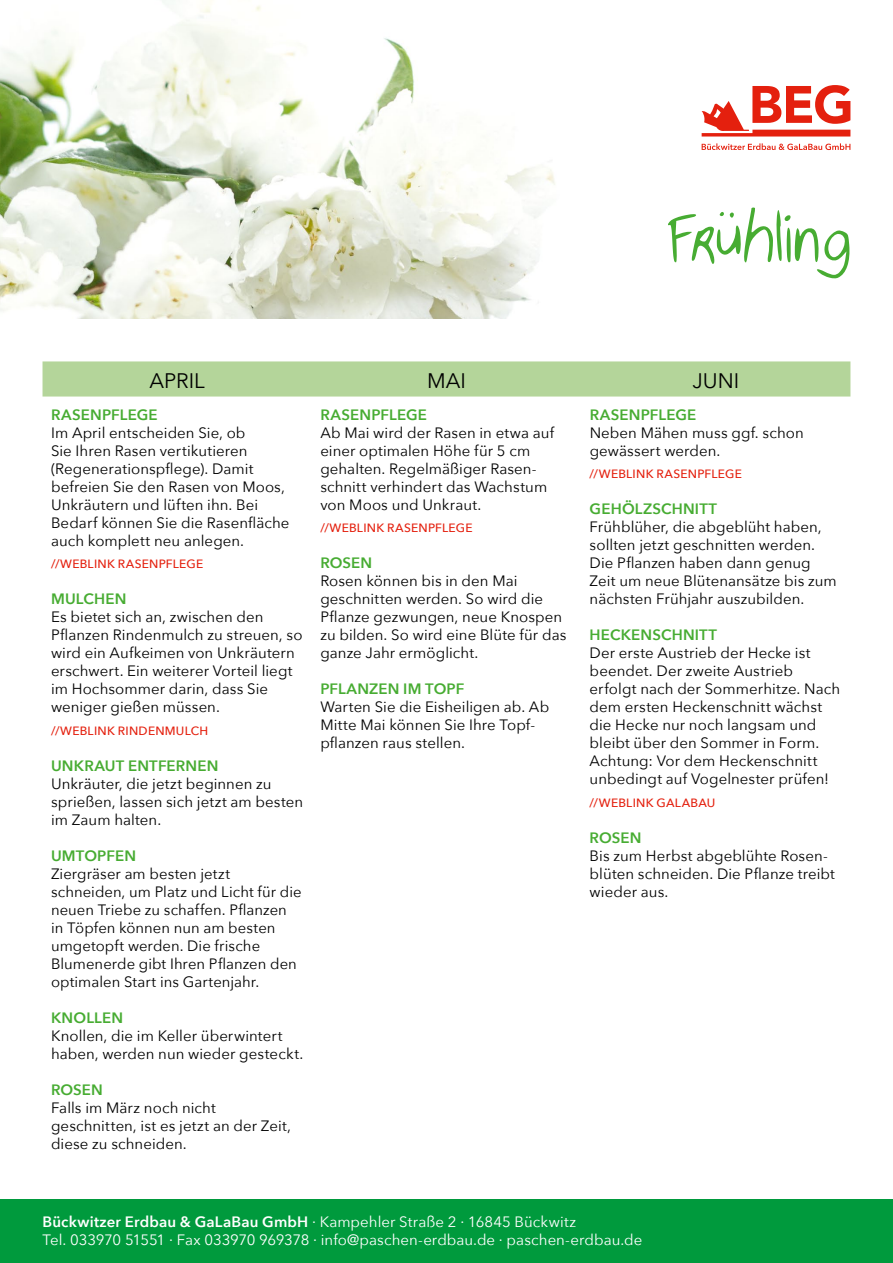
<style>
.page{position:relative;width:893px;height:1263px;background:#fff}
.page>*{position:absolute;margin:0;border:0;box-sizing:border-box;transform-origin:0 0}
.t1{font:93px "Handwritingfont";letter-spacing:.01em;color:#47ac32}
.t2{font:21px "Avenir Next";color:#000}
.t3{font:15px/18px "Avenir Next";letter-spacing:.005em;color:#000}
.t4{font:15px/18px "Avenir Next";letter-spacing:.005em;color:#fff}
.t5{font:600 15px "Avenir Next";letter-spacing:.01em;color:#47ac32}
.t6{font:500 12px "Avenir Next";letter-spacing:.02em;color:#e4200e}
.s1{font-weight:600}
</style>
<div class="page">
<img style="left:0;top:0;width:851px;height:319px">
<svg style="left:702px;top:143px;width:148px;height:7px"></svg>
<svg style="left:702px;top:85px;width:148px;height:52px"></svg>
<div style="left:0;top:1199px;width:893px;height:64px;background:#009a3d"></div>
<div style="left:43px;top:361px;width:807px;height:35px;background:#b4d59a"></div>
<h1 class="t1" style="left:667px;top:193px;width:185px">Frühling</h1>
<h2 class="t2" style="left:149px;top:363px;width:57px">APRIL</h2>
<h2 class="t2" style="left:427px;top:363px;width:40px">MAI</h2>
<h2 class="t2" style="left:692px;top:363px;width:48px">JUNI</h2>
<p class="t5" style="left:51px;top:402px;width:108px">RASENPFLEGE</p>
<p class="t3" style="left:51px;top:423px;width:240px">Im April entscheiden Sie, ob<br>Sie Ihren Rasen vertikutieren (Regenerations-pflege). Damit befreien Sie den Rasen von Moos,<br>Unkräutern und lüften ihn. Bei<br>Bedarf können Sie die Rasenfläche auch komplett neu anlegen.</p>
<p class="t6" style="left:51px;top:554px;width:154px">//WEBLINK RASENPFLEGE</p>
<p class="t5" style="left:51px;top:586px;width:77px">MULCHEN</p>
<p class="t3" style="left:51px;top:607px;width:253px">Es bietet sich an, zwischen den<br>Pflanzen Rindenmulch zu streuen, so wird ein Aufkeimen von Unkräutern erschwert. Ein weiterer Vorteil liegt im Hochsommer darin, dass Sie weniger gießen müssen.</p>
<p class="t6" style="left:51px;top:720px;width:159px">//WEBLINK RINDENMULCH</p>
<p class="t5" style="left:51px;top:752px;width:169px">UNKRAUT ENTFERNEN</p>
<p class="t3" style="left:51px;top:774px;width:254px">Unkräuter, die jetzt beginnen zu sprießen, lassen sich jetzt am besten im Zaum halten.</p>
<p class="t5" style="left:51px;top:842px;width:87px">UMTOPFEN</p>
<p class="t3" style="left:51px;top:864px;width:252px">Ziergräser am besten jetzt schneiden, um Platz und Licht für die neuen Triebe zu schaffen. -Pflanzen in Töpfen können nun am besten umgetopft werden. Die frische<br>Blumenerde gibt Ihren Pflanzen den optimalen Start ins Gartenjahr.</p>
<p class="t5" style="left:51px;top:1004px;width:74px">KNOLLEN</p>
<p class="t3" style="left:51px;top:1026px;width:254px">Knollen, die im Keller überwintert haben, werden nun wieder gesteckt.</p>
<p class="t5" style="left:51px;top:1076px;width:53px">ROSEN</p>
<p class="t3" style="left:51px;top:1098px;width:241px">Falls im März noch nicht geschnitten, ist es jetzt an der Zeit, diese zu schneiden.</p>
<p class="t5" style="left:320px;top:402px;width:108px">RASENPFLEGE</p>
<p class="t3" style="left:320px;top:423px;width:235px">Ab Mai wird der Rasen in etwa auf einer optimalen Höhe für 5 cm gehalten. Regelmäßiger Rasen&shy;schnitt verhindert das Wachstum von Moos und Unkraut.</p>
<p class="t6" style="left:320px;top:518px;width:154px">//WEBLINK RASENPFLEGE</p>
<p class="t5" style="left:320px;top:550px;width:53px">ROSEN</p>
<p class="t3" style="left:320px;top:571px;width:248px">Rosen können bis in den Mai geschnitten werden. So wird die<br>Pflanze gezwungen, neue Knospen zu bilden. So wird eine Blüte für das ganze Jahr ermöglicht.</p>
<p class="t5" style="left:320px;top:676px;width:145px">PFLANZEN IM TOPF</p>
<p class="t3" style="left:320px;top:697px;width:230px">Warten Sie die Eisheiligen ab. Ab<br>Mitte Mai können Sie Ihre Topf&shy;pflanzen raus stellen.</p>
<p class="t5" style="left:590px;top:402px;width:108px">RASENPFLEGE</p>
<p class="t3" style="left:590px;top:423px;width:216px">Neben Mähen muss ggf. schon gewässert werden.</p>
<p class="t6" style="left:590px;top:464px;width:154px">//WEBLINK RASENPFLEGE</p>
<p class="t5" style="left:590px;top:496px;width:129px">GEHÖLZSCHNITT</p>
<p class="t3" style="left:590px;top:517px;width:249px">Frühblüher, die abgeblüht haben, sollten jetzt geschnitten werden.<br>Die Pflanzen haben dann genug Zeit um neue Blütenansätze bis zum nächsten Frühjahr auszubilden.</p>
<p class="t5" style="left:590px;top:622px;width:129px">HECKENSCHNITT</p>
<p class="t3" style="left:590px;top:643px;width:252px">Der erste Austrieb der Hecke ist beendet. Der zweite Austrieb erfolgt nach der Sommerhitze. Nach dem ersten Heckenschnitt wächst die Hecke nur noch langsam und bleibt über den Sommer in Form.<br>Achtung: Vor dem Heckenschnitt unbedingt auf Vogelnester prüfen!</p>
<p class="t6" style="left:590px;top:792px;width:127px">//WEBLINK GALABAU</p>
<p class="t5" style="left:590px;top:824px;width:53px">ROSEN</p>
<p class="t3" style="left:590px;top:846px;width:247px">Bis zum Herbst abgeblühte Rosen&shy;blüten schneiden. Die Pflanze treibt wieder aus.</p>
<p class="t4" style="left:43px;top:1212px;width:601px"><span class="s1">Bückwitzer Erdbau &amp; GaLaBau GmbH</span> · Kampehler Straße 2 · 16845 Bückwitz<br>Tel. 033970 51551 · Fax 033970 969378 · info@paschen-erdbau.de · paschen-erdbau.de</p>
</div>
